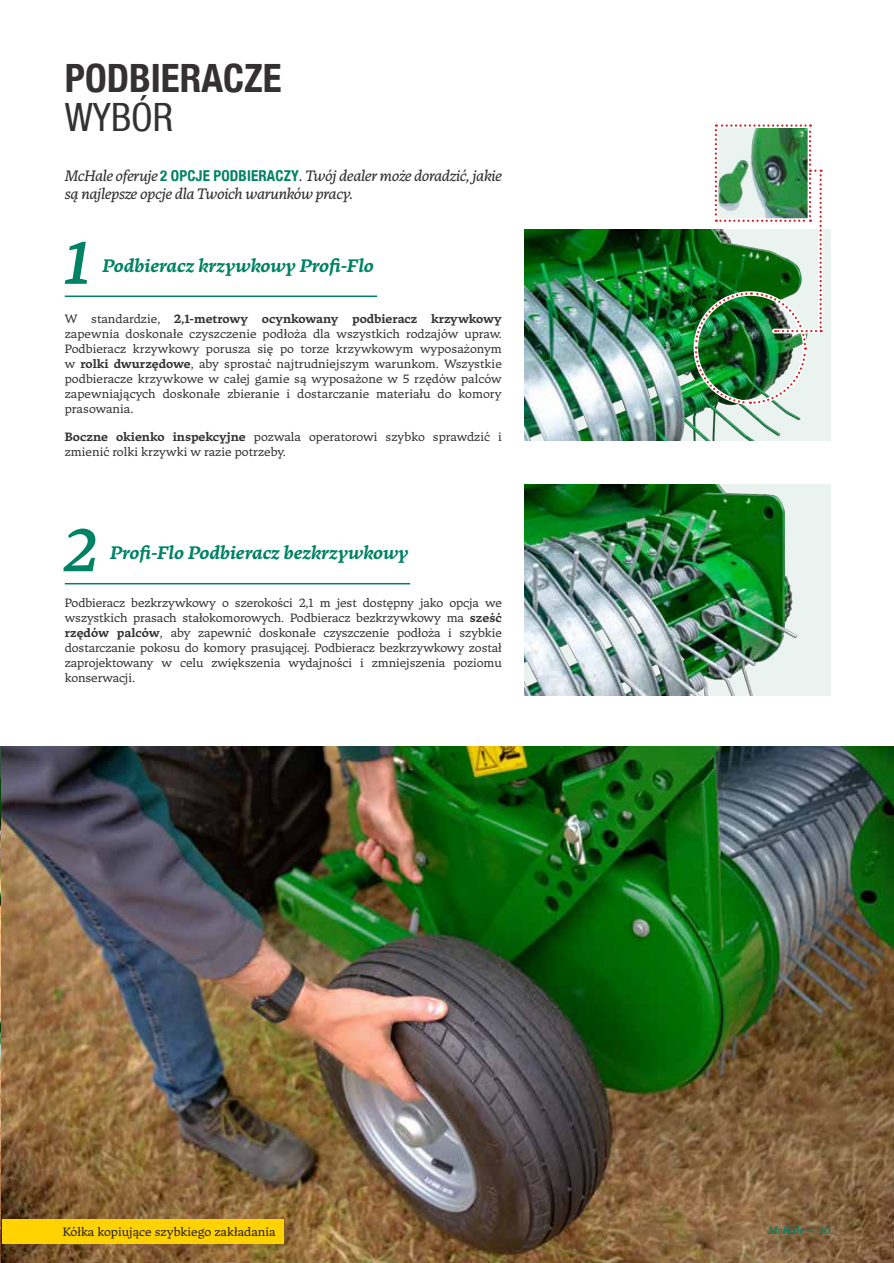
<style>
.page{position:relative;width:894px;height:1263px;background:#fff}
.page>*{position:absolute;margin:0;border:0;box-sizing:border-box;transform-origin:0 0}
.t1{font:italic 500 60px "Tuna";color:#008265}
.t2{font:700 condensed 39px "Helvetica Neue";color:#333132}
.t3{font:condensed 39px "Helvetica Neue LT Com";color:#333132}
.t4{font:italic 700 18px "Tuna";color:#008265}
.t5{font:italic 15px/18px "Tuna";letter-spacing:-.02em;color:#333132}
.t6{font:12px/15px "Tuna";color:#333132;text-align:justify}
.t7{font:12px "Tuna";color:#231f20}
.t8{font:italic 500 10.5px "Tuna";letter-spacing:-.015em;color:#008265}
.s1{font-family:"Helvetica Neue LT Com";font-weight:700;font-style:normal;font-stretch:condensed;color:#008265}
.s2{font-weight:700}
</style>
<div class="page">
<hr style="left:65px;top:295px;width:312px;height:2px;background:#008265">
<hr style="left:65px;top:583px;width:345px;height:1px;background:#008265">
<img style="left:524px;top:230px;width:306px;height:211px">
<img style="left:524px;top:484px;width:306px;height:211px">
<img style="left:693px;top:124px;width:132px;height:281px">
<img style="left:0;top:746px;width:894px;height:516px">
<div style="left:2px;top:1219px;width:282px;height:24px;background:#ffd200"></div>
<h2 class="t2" style="left:65px;top:54px;width:218px">PODBIERACZE</h2>
<h2 class="t3" style="left:65px;top:94px;width:110px">WYBÓR</h2>
<p class="t5" style="left:65px;top:167px;width:438px">McHale oferuje <span class="s1">2 OPCJE PODBIERACZY</span>. Twój dealer może doradzić, jakie są najlepsze opcje dla Twoich warunków pracy.</p>
<h1 class="t1" style="left:65px;top:225px;width:27px">1</h1>
<h3 class="t4" style="left:103px;top:254px;width:273px">Podbieracz krzywkowy Profi-Flo</h3>
<p class="t6" style="left:65px;top:311px;width:438px">W standardzie, <span class="s2">2,1-metrowy ocynkowany podbieracz krzywkowy </span>zapewnia doskonałe czyszczenie podłoża dla wszystkich rodzajów upraw.<br>Podbieracz krzywkowy porusza się po torze krzywkowym wyposażonym w <span class="s2">rolki dwurzędowe</span>, aby sprostać najtrudniejszym warunkom. Wszystkie podbieracze krzywkowe w całej gamie są wyposażone w 5 rzędów palców zapewniających doskonałe zbieranie i dostarczanie materiału do komory prasowania.</p>
<p class="t6" style="left:65px;top:429px;width:438px"><span class="s2">Boczne okienko inspekcyjne</span> pozwala operatorowi szybko sprawdzić i zmienić rolki krzywki w razie potrzeby.</p>
<h1 class="t1" style="left:65px;top:512px;width:34px">2</h1>
<h3 class="t4" style="left:110px;top:541px;width:300px">Profi-Flo Podbieracz bezkrzywkowy</h3>
<p class="t6" style="left:65px;top:595px;width:438px">Podbieracz bezkrzywkowy o szerokości 2,1 m jest dostępny jako opcja we wszystkich prasach stałokomorowych. Podbieracz bezkrzywkowy ma <span class="s2">sześć rzędów palców</span>, aby zapewnić doskonałe czyszczenie podłoża i szybkie dostarczanie pokosu do komory prasującej. Podbieracz bezkrzywkowy został zaprojektowany w celu zwiększenia wydajności i zmniejszenia poziomu konserwacji.</p>
<p class="t7" style="left:63px;top:1223px;width:214px">Kółka kopiujące szybkiego zakładania</p>
<p class="t8" style="left:768px;top:1223px;width:64px">McHale — 10</p>
</div>
